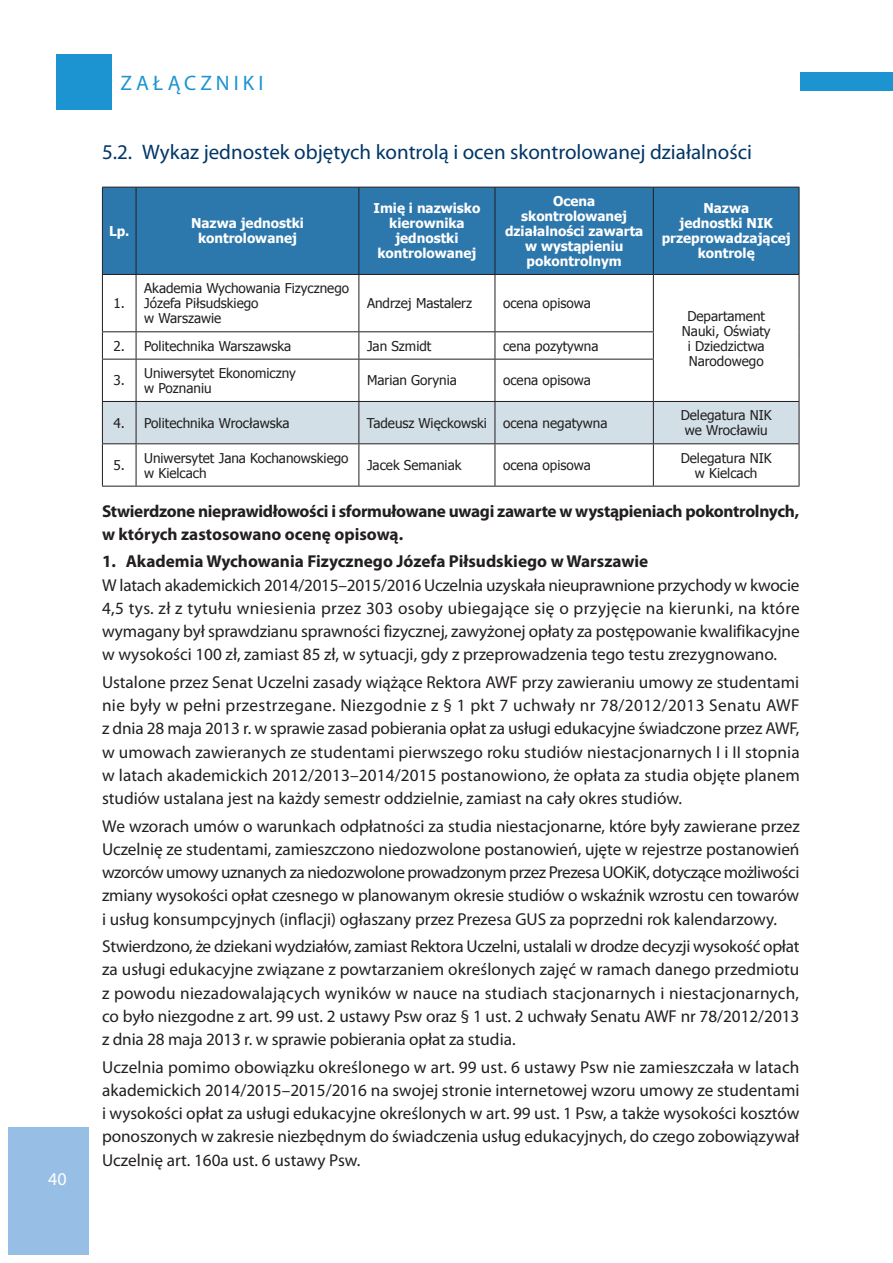
<style>
.page{position:relative;width:893px;height:1263px;background:#fff}
.page>*{position:absolute;margin:0;border:0;box-sizing:border-box;transform-origin:0 0}
.t1{font:21px "Myriad Pro";color:#003667}
.t2{font:21px "Myriad Pro";letter-spacing:.195em;color:#1c94d2}
.t3{font:18px "Myriad Pro";color:#fff}
.t4{font:17.25px/23.2px "Myriad Pro";color:#231f20;text-align:justify}
.t5{font:700 17.25px/23.2px "Myriad Pro";letter-spacing:-.015em;color:#231f20}
.t6{font:13.5px/15px "Tahoma";color:#231f20}
.t7{font:700 13.5px/15px "Tahoma";color:#fff;text-align:center}
</style>
<div class="page">
<div style="left:56px;top:54px;width:56px;height:56px;background:#1c94d2"></div>
<div style="left:9px;top:1127px;width:80px;height:127px;background:#97bfe6"></div>
<div style="left:800px;top:72px;width:93px;height:19px;background:#1c94d2"></div>
<div style="left:103px;top:188px;width:696px;height:86px;background:#2c77ab"></div>
<div style="left:103px;top:402px;width:696px;height:41px;background:#d2dfe6"></div>
<hr style="left:102px;top:187px;width:34px;height:1px;background:#231f20">
<hr style="left:136px;top:187px;width:223px;height:1px;background:#231f20">
<hr style="left:359px;top:187px;width:136px;height:1px;background:#231f20">
<hr style="left:495px;top:187px;width:158px;height:1px;background:#231f20">
<hr style="left:653px;top:187px;width:146px;height:1px;background:#231f20">
<hr style="left:102px;top:274px;width:34px;height:1px;background:#231f20">
<hr style="left:136px;top:274px;width:223px;height:1px;background:#231f20">
<hr style="left:359px;top:274px;width:136px;height:1px;background:#231f20">
<hr style="left:495px;top:274px;width:158px;height:1px;background:#231f20">
<hr style="left:653px;top:274px;width:146px;height:1px;background:#231f20">
<hr style="left:102px;top:331px;width:34px;height:1px;background:#231f20">
<hr style="left:136px;top:331px;width:223px;height:1px;background:#231f20">
<hr style="left:359px;top:331px;width:136px;height:1px;background:#231f20">
<hr style="left:495px;top:331px;width:159px;height:1px;background:#231f20">
<hr style="left:102px;top:359px;width:34px;height:1px;background:#231f20">
<hr style="left:136px;top:359px;width:223px;height:1px;background:#231f20">
<hr style="left:359px;top:359px;width:136px;height:1px;background:#231f20">
<hr style="left:495px;top:359px;width:159px;height:1px;background:#231f20">
<hr style="left:102px;top:401px;width:34px;height:1px;background:#231f20">
<hr style="left:136px;top:401px;width:223px;height:1px;background:#231f20">
<hr style="left:359px;top:401px;width:136px;height:1px;background:#231f20">
<hr style="left:495px;top:401px;width:158px;height:1px;background:#231f20">
<hr style="left:653px;top:401px;width:146px;height:1px;background:#231f20">
<hr style="left:102px;top:443px;width:34px;height:1px;background:#231f20">
<hr style="left:136px;top:443px;width:223px;height:1px;background:#231f20">
<hr style="left:359px;top:443px;width:136px;height:1px;background:#231f20">
<hr style="left:495px;top:443px;width:158px;height:1px;background:#231f20">
<hr style="left:653px;top:443px;width:146px;height:1px;background:#231f20">
<hr style="left:102px;top:486px;width:34px;height:1px;background:#231f20">
<hr style="left:136px;top:486px;width:223px;height:1px;background:#231f20">
<hr style="left:359px;top:486px;width:136px;height:1px;background:#231f20">
<hr style="left:495px;top:486px;width:158px;height:1px;background:#231f20">
<hr style="left:653px;top:486px;width:146px;height:1px;background:#231f20">
<hr style="left:102px;top:187px;width:1px;height:87px;background:#231f20">
<hr style="left:102px;top:275px;width:1px;height:56px;background:#231f20">
<svg style="left:102px;top:332px;width:1px;height:27px"></svg>
<hr style="left:102px;top:359px;width:1px;height:42px;background:#231f20">
<hr style="left:102px;top:402px;width:1px;height:41px;background:#231f20">
<hr style="left:102px;top:444px;width:1px;height:42px;background:#231f20">
<hr style="left:136px;top:187px;width:1px;height:87px;background:#231f20">
<hr style="left:358px;top:187px;width:1px;height:87px;background:#231f20">
<hr style="left:495px;top:187px;width:1px;height:87px;background:#231f20">
<hr style="left:653px;top:187px;width:1px;height:87px;background:#231f20">
<hr style="left:799px;top:187px;width:1px;height:87px;background:#231f20">
<hr style="left:136px;top:275px;width:1px;height:56px;background:#231f20">
<hr style="left:358px;top:275px;width:1px;height:56px;background:#231f20">
<hr style="left:495px;top:275px;width:1px;height:56px;background:#231f20">
<hr style="left:653px;top:275px;width:1px;height:56px;background:#231f20">
<hr style="left:799px;top:275px;width:1px;height:57px;background:#231f20">
<svg style="left:136px;top:332px;width:1px;height:27px"></svg>
<svg style="left:358px;top:332px;width:1px;height:27px"></svg>
<svg style="left:495px;top:332px;width:1px;height:27px"></svg>
<svg style="left:653px;top:332px;width:1px;height:27px"></svg>
<svg style="left:799px;top:332px;width:1px;height:27px"></svg>
<hr style="left:136px;top:359px;width:1px;height:42px;background:#231f20">
<hr style="left:358px;top:359px;width:1px;height:42px;background:#231f20">
<hr style="left:495px;top:359px;width:1px;height:42px;background:#231f20">
<hr style="left:653px;top:359px;width:1px;height:42px;background:#231f20">
<hr style="left:799px;top:359px;width:1px;height:42px;background:#231f20">
<hr style="left:136px;top:402px;width:1px;height:41px;background:#231f20">
<hr style="left:358px;top:402px;width:1px;height:41px;background:#231f20">
<hr style="left:495px;top:402px;width:1px;height:41px;background:#231f20">
<hr style="left:653px;top:402px;width:1px;height:41px;background:#231f20">
<hr style="left:799px;top:402px;width:1px;height:41px;background:#231f20">
<hr style="left:136px;top:444px;width:1px;height:42px;background:#231f20">
<hr style="left:358px;top:444px;width:1px;height:42px;background:#231f20">
<hr style="left:495px;top:444px;width:1px;height:42px;background:#231f20">
<hr style="left:653px;top:444px;width:1px;height:42px;background:#231f20">
<hr style="left:799px;top:444px;width:1px;height:42px;background:#231f20">
<p class="t3" style="left:48px;top:1168px;width:20px">40</p>
<p class="t2" style="left:120px;top:70px;width:145px">ZAŁĄCZNIKI</p>
<p class="t1" style="left:102px;top:139px;width:651px">5.2. Wykaz jednostek objętych kontrolą i ocen skontrolowanej działalności</p>
<p class="t7" style="left:109px;top:223px;width:22px">Lp.</p>
<p class="t7" style="left:191px;top:215px;width:114px">Nazwa jednostki kontrolowanej</p>
<p class="t7" style="left:374px;top:200px;width:108px">Imię i nazwisko kierownika jednostki kontrolowanej</p>
<p class="t7" style="left:505px;top:193px;width:140px">Ocena skontrolowanej działalności zawarta w wystąpieniu pokontrolnym</p>
<p class="t7" style="left:662px;top:200px;width:130px">Nazwa<br>jednostki NIK przeprowadzającej kontrolę</p>
<p class="t6" style="left:144px;top:280px;width:207px">Akademia Wychowania Fizycznego<br>Józefa Piłsudskiego<br>w Warszawie</p>
<p class="t6" style="left:367px;top:295px;width:107px">Andrzej Mastalerz</p>
<p class="t6" style="left:503px;top:295px;width:89px">ocena opisowa</p>
<p class="t6" style="left:114px;top:295px;width:13px">1.</p>
<p class="t6" style="left:682px;top:308px;width:90px;text-align:center">Departament<br>Nauki, Oświaty i Dziedzictwa<br>Narodowego</p>
<p class="t6" style="left:114px;top:338px;width:179px">2. Politechnika Warszawska</p>
<p class="t6" style="left:367px;top:338px;width:66px">Jan Szmidt</p>
<p class="t6" style="left:503px;top:338px;width:97px">cena pozytywna</p>
<p class="t6" style="left:114px;top:372px;width:13px">3.</p>
<p class="t6" style="left:144px;top:365px;width:153px">Uniwersytet Ekonomiczny w Poznaniu</p>
<p class="t6" style="left:367px;top:372px;width:91px">Marian Gorynia</p>
<p class="t6" style="left:503px;top:372px;width:89px">ocena opisowa</p>
<p class="t6" style="left:114px;top:415px;width:178px">4. Politechnika Wrocławska</p>
<p class="t6" style="left:367px;top:415px;width:242px">Tadeusz Więckowski ocena negatywna</p>
<p class="t6" style="left:681px;top:407px;width:92px">Delegatura NIK we Wrocławiu</p>
<p class="t6" style="left:114px;top:457px;width:13px">5.</p>
<p class="t6" style="left:144px;top:450px;width:206px">Uniwersytet Jana Kochanowskiego w Kielcach</p>
<p class="t6" style="left:367px;top:457px;width:96px">Jacek Semaniak</p>
<p class="t6" style="left:503px;top:457px;width:89px">ocena opisowa</p>
<p class="t6" style="left:681px;top:450px;width:92px;text-align:center">Delegatura NIK w Kielcach</p>
<p class="t5" style="left:102px;top:498px;width:699px">Stwierdzone nieprawidłowości i sformułowane uwagi zawarte w wystąpieniach pokontrolnych, w których zastosowano ocenę opisową.</p>
<p class="t5" style="left:102px;top:549px;width:548px">1. Akademia Wychowania Fizycznego Józefa Piłsudskiego w Warszawie</p>
<p class="t4" style="left:102px;top:573px;width:699px">W latach akademickich 2014/2015–2015/2016 Uczelnia uzyskała nieuprawnione przychody w kwocie 4,5 tys. zł z tytułu wniesienia przez 303 osoby ubiegające się o przyjęcie na kierunki, na które wymagany był sprawdzianu sprawności fizycznej, zawyżonej opłaty za postępowanie kwalifikacyjne w wysokości 100 zł, zamiast 85 zł, w sytuacji, gdy z przeprowadzenia tego testu zrezygnowano.</p>
<p class="t4" style="left:102px;top:670px;width:699px">Ustalone przez Senat Uczelni zasady wiążące Rektora AWF przy zawieraniu umowy ze studentami nie były w pełni przestrzegane. Niezgodnie z § 1 pkt 7 uchwały nr 78/2012/2013 Senatu AWF z dnia 28 maja 2013 r. w sprawie zasad pobierania opłat za usługi edukacyjne świadczone przez AWF, w umowach zawieranych ze studentami pierwszego roku studiów niestacjonarnych I i II stopnia w latach akademickich 2012/2013–2014/2015 postanowiono, że opłata za studia objęte planem studiów ustalana jest na każdy semestr oddzielnie, zamiast na cały okres studiów.</p>
<p class="t4" style="left:102px;top:814px;width:699px">We wzorach umów o warunkach odpłatności za studia niestacjonarne, które były zawierane przez Uczelnię ze studentami, zamieszczono niedozwolone postanowień, ujęte w rejestrze postanowień wzorców umowy uznanych za niedozwolone prowadzonym przez Prezesa UOKiK, dotyczące możliwości zmiany wysokości opłat czesnego w planowanym okresie studiów o wskaźnik wzrostu cen towarów i usług konsumpcyjnych (inflacji) ogłaszany przez Prezesa GUS za poprzedni rok kalendarzowy.</p>
<p class="t4" style="left:102px;top:934px;width:699px">Stwierdzono, że dziekani wydziałów, zamiast Rektora Uczelni, ustalali w drodze decyzji wysokość opłat za usługi edukacyjne związane z powtarzaniem określonych zajęć w ramach danego przedmiotu z powodu niezadowalających wyników w nauce na studiach stacjonarnych i niestacjonarnych, co było niezgodne z art. 99 ust. 2 ustawy Psw oraz § 1 ust. 2 uchwały Senatu AWF nr 78/2012/2013 z dnia 28 maja 2013 r. w sprawie pobierania opłat za studia.</p>
<p class="t4" style="left:102px;top:1055px;width:699px">Uczelnia pomimo obowiązku określonego w art. 99 ust. 6 ustawy Psw nie zamieszczała w latach akademickich 2014/2015–2015/2016 na swojej stronie internetowej wzoru umowy ze studentami i wysokości opłat za usługi edukacyjne określonych w art. 99 ust. 1 Psw, a także wysokości kosztów ponoszonych w zakresie niezbędnym do świadczenia usług edukacyjnych, do czego zobowiązywał Uczelnię art. 160a ust. 6 ustawy Psw.</p>
</div>
